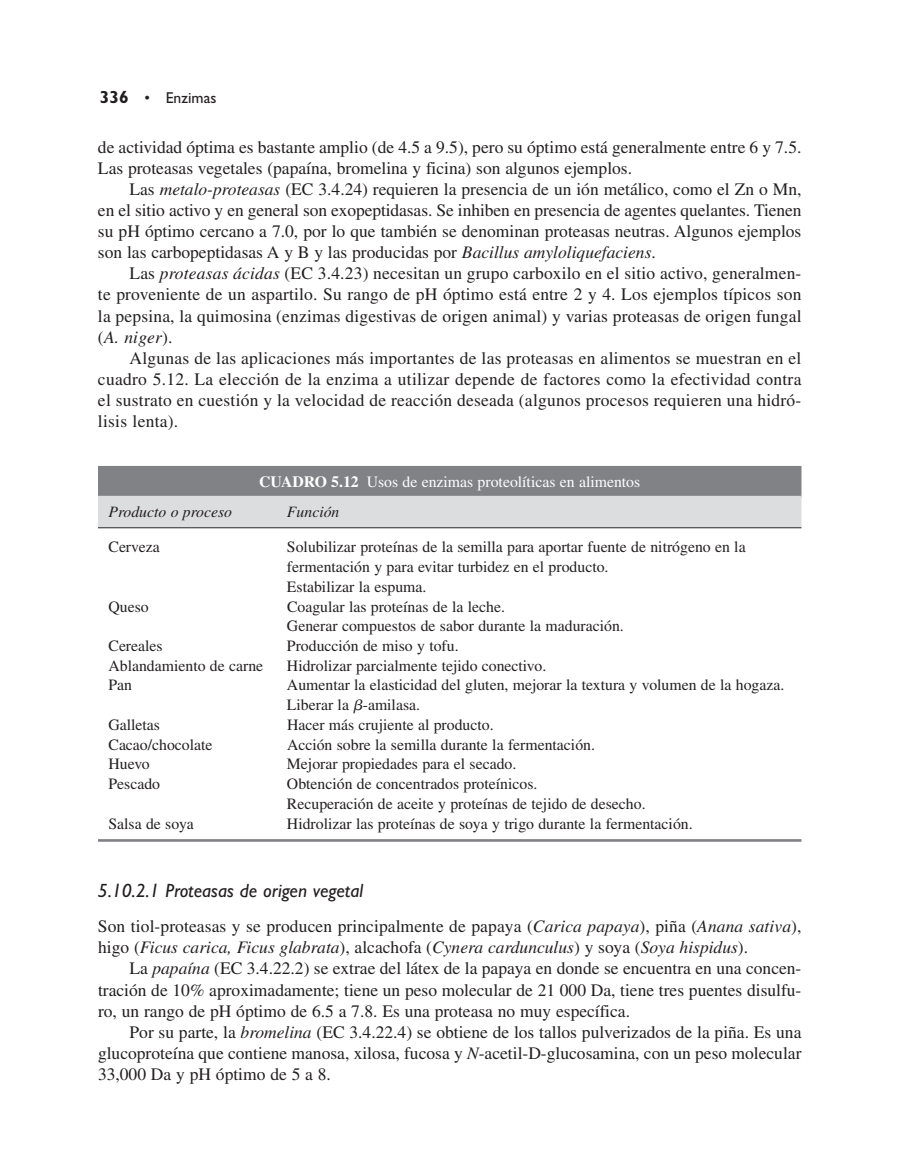
<style>
.page{position:relative;width:917px;height:1166px;background:#fff}
.page>*{position:absolute;margin:0;border:0;box-sizing:border-box;transform-origin:0 0}
.t1{font:italic 19.25px "Gill Sans";color:#231f20}
.t2{font:17.5px "Times";color:#231f20}
.t3{font:italic 17.5px "Times";color:#231f20}
.t4{font:15.75px/19.8px "Times";color:#231f20}
.t5{font:15.75px "Times";color:#fff}
.t6{font:italic 15.75px "Times";color:#231f20}
.t7{font:15.75px "Gill Sans";color:#231f20}
.s1{font-weight:700;font-size:17.5px}
.s2{font-style:italic}
.s3{font-style:normal}
.s4{font-weight:700}
.s5{font-family:"WWPI01"}
</style>
<div class="page">
<div style="left:98px;top:466px;width:704px;height:31px;background:#808285"></div>
<div style="left:98px;top:496px;width:704px;height:31px;background:#dcdddf"></div>
<hr style="left:98px;top:527px;width:704px;height:1px;background:#231f20">
<hr style="left:98px;top:839px;width:704px;height:2px;background:#808285">
<p class="t7" style="left:100px;top:92px;width:118px"><span class="s1">336</span> • Enzimas</p>
<p class="t2" style="left:98px;top:140px;width:705px">de actividad óptima es bastante amplio (de 4.5 a 9.5), pero su óptimo está generalmente entre 6 y 7.5.</p>
<p class="t2" style="left:98px;top:161px;width:536px">Las proteasas vegetales (papaína, bromelina y ficina) son algunos ejemplos.</p>
<p class="t2" style="left:129px;top:182px;width:673px">Las <span class="s2">metalo-proteasas</span> (EC 3.4.24) requieren la presencia de un ión metálico, como el Zn o Mn,</p>
<p class="t2" style="left:98px;top:204px;width:705px">en el sitio activo y en general son exopeptidasas. Se inhiben en presencia de agentes quelantes. Tienen</p>
<p class="t2" style="left:98px;top:225px;width:705px">su pH óptimo cercano a 7.0, por lo que también se denominan proteasas neutras. Algunos ejemplos</p>
<p class="t2" style="left:98px;top:246px;width:559px">son las carbopeptidasas A y B y las producidas por <span class="s2">Bacillus amyloliquefaciens</span>.</p>
<p class="t2" style="left:129px;top:267px;width:673px">Las <span class="s2">proteasas ácidas</span> (EC 3.4.23) necesitan un grupo carboxilo en el sitio activo, generalmen-</p>
<p class="t2" style="left:98px;top:288px;width:705px">te proveniente de un aspartilo. Su rango de pH óptimo está entre 2 y 4. Los ejemplos típicos son</p>
<p class="t2" style="left:98px;top:309px;width:705px">la pepsina, la quimosina (enzimas digestivas de origen animal) y varias proteasas de origen fungal</p>
<p class="t3" style="left:98px;top:330px;width:76px"><span class="s3">(</span>A. niger<span class="s3">).</span></p>
<p class="t2" style="left:129px;top:351px;width:673px">Algunas de las aplicaciones más importantes de las proteasas en alimentos se muestran en el</p>
<p class="t2" style="left:98px;top:373px;width:705px">cuadro 5.12. La elección de la enzima a utilizar depende de factores como la efectividad contra</p>
<p class="t2" style="left:98px;top:394px;width:705px">el sustrato en cuestión y la velocidad de reacción deseada (algunos procesos requieren una hidró-</p>
<p class="t2" style="left:98px;top:415px;width:82px">lisis lenta).</p>
<p class="t5" style="left:259px;top:476px;width:383px"><span class="s4">CUADRO 5.12</span> Usos de enzimas proteolíticas en alimentos</p>
<p class="t6" style="left:108px;top:506px;width:125px">Producto o proceso</p>
<p class="t6" style="left:287px;top:506px;width:54px">Función</p>
<p class="t4" style="left:108px;top:538px;width:53px">Cerveza</p>
<p class="t4" style="left:287px;top:538px;width:460px">Solubilizar proteínas de la semilla para aportar fuente de nitrógeno en la fermentación y para evitar turbidez en el producto.<br>Estabilizar la espuma.</p>
<p class="t4" style="left:108px;top:598px;width:42px">Queso</p>
<p class="t4" style="left:287px;top:598px;width:338px">Coagular las proteínas de la leche.<br>Generar compuestos de sabor durante la maduración.</p>
<p class="t4" style="left:108px;top:637px;width:56px">Cereales</p>
<p class="t4" style="left:287px;top:637px;width:173px">Producción de miso y tofu.</p>
<p class="t4" style="left:108px;top:657px;width:156px">Ablandamiento de carne</p>
<p class="t4" style="left:287px;top:657px;width:261px">Hidrolizar parcialmente tejido conectivo.</p>
<p class="t4" style="left:108px;top:676px;width:25px">Pan</p>
<p class="t4" style="left:287px;top:676px;width:499px">Aumentar la elasticidad del gluten, mejorar la textura y volumen de la hogaza.<br>Liberar la <span class="s5">b</span>-amilasa.</p>
<p class="t4" style="left:108px;top:716px;width:53px">Galletas</p>
<p class="t4" style="left:287px;top:716px;width:208px">Hacer más crujiente al producto.</p>
<p class="t4" style="left:108px;top:736px;width:106px">Cacao/chocolate</p>
<p class="t4" style="left:287px;top:736px;width:310px">Acción sobre la semilla durante la fermentación.</p>
<p class="t4" style="left:108px;top:755px;width:43px">Huevo</p>
<p class="t4" style="left:287px;top:755px;width:231px">Mejorar propiedades para el secado.</p>
<p class="t4" style="left:108px;top:775px;width:53px">Pescado</p>
<p class="t4" style="left:287px;top:775px;width:360px">Obtención de concentrados proteínicos.<br>Recuperación de aceite y proteínas de tejido de desecho.</p>
<p class="t4" style="left:108px;top:815px;width:87px">Salsa de soya</p>
<p class="t4" style="left:287px;top:815px;width:407px">Hidrolizar las proteínas de soya y trigo durante la fermentación.</p>
<p class="t1" style="left:98px;top:884px;width:267px">5.10.2.1 Proteasas de origen vegetal</p>
<p class="t2" style="left:98px;top:920px;width:705px">Son tiol-proteasas y se producen principalmente de papaya (<span class="s2">Carica papaya</span>), piña (<span class="s2">Anana sativa</span>),</p>
<p class="t3" style="left:98px;top:941px;width:652px"><span class="s3">higo (</span>Ficus carica, Ficus glabrata<span class="s3">), alcachofa (</span>Cynera cardunculus<span class="s3">) y soya (</span>Soya hispidus<span class="s3">).</span></p>
<p class="t2" style="left:130px;top:962px;width:673px">La <span class="s2">papaína</span> (EC 3.4.22.2) se extrae del látex de la papaya en donde se encuentra en una concen-</p>
<p class="t2" style="left:98px;top:983px;width:705px">tración de 10% aproximadamente; tiene un peso molecular de 21 000 Da, tiene tres puentes disulfu-</p>
<p class="t2" style="left:98px;top:1004px;width:534px">ro, un rango de pH óptimo de 6.5 a 7.8. Es una proteasa no muy específica.</p>
<p class="t2" style="left:130px;top:1025px;width:673px">Por su parte, la <span class="s2">bromelina</span> (EC 3.4.22.4) se obtiene de los tallos pulverizados de la piña. Es una</p>
<p class="t2" style="left:98px;top:1046px;width:705px">glucoproteína que contiene manosa, xilosa, fucosa y <span class="s2">N</span>-acetil-D-glucosamina, con un peso molecular</p>
<p class="t2" style="left:98px;top:1067px;width:234px">33,000 Da y pH óptimo de 5 a 8.</p>
</div>
